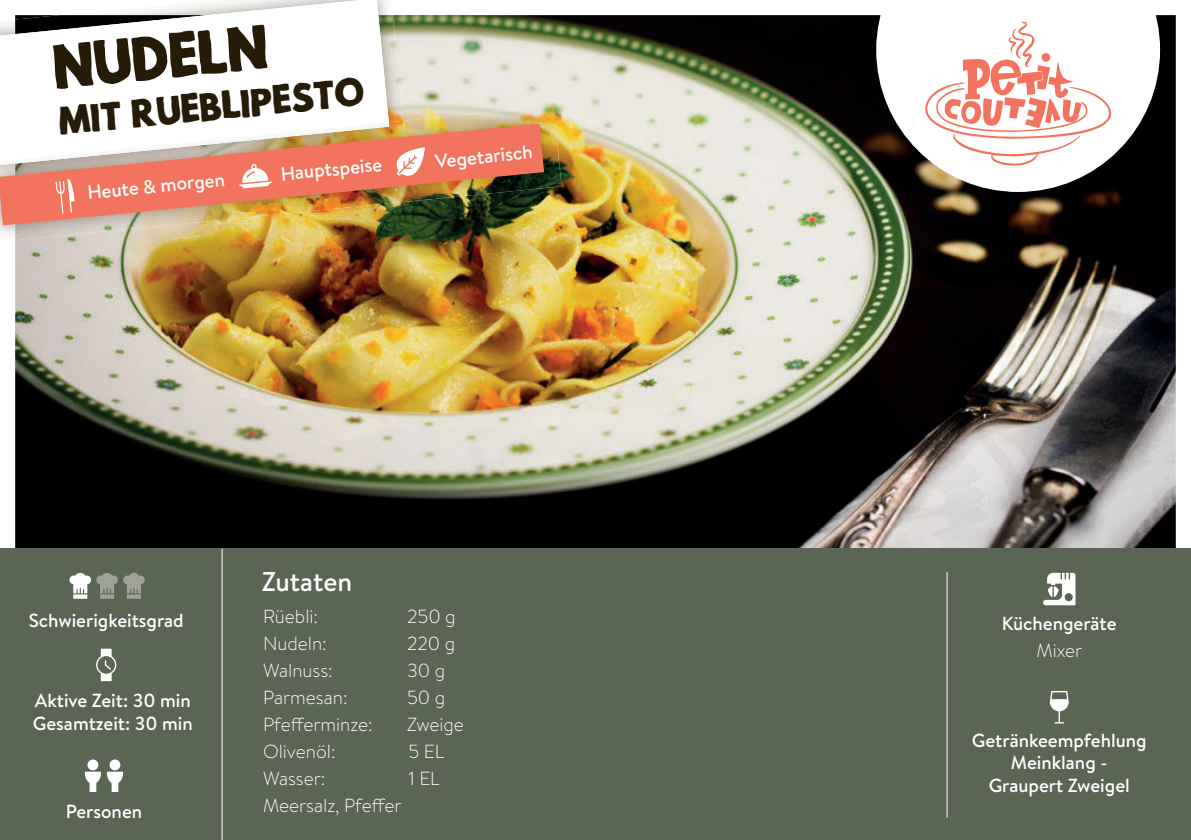
<style>
.page{position:relative;width:1191px;height:840px;background:#fff}
.page>*{position:absolute;margin:0;border:0;box-sizing:border-box;transform-origin:0 0}
.t1{font:60px "Mild Life";color:#251b07}
.t2{font:38.4px "Mild Life";color:#251b07}
.t3{font:500 27px "Brandon Text";color:#fff}
.t4{font:500 19.2px "Brandon Text";color:#fff}
.t5{font:500 19px/22.8px "Brandon Text";color:#fff;text-align:center}
.t6{font:300 19px "Brandon Text";color:#fff}
</style>
<div class="page">
<img style="left:15px;top:15px;width:1160px;height:533px">
<svg style="left:876px;top:15px;width:284px;height:177px"></svg>
<svg style="left:925px;top:21px;width:186px;height:144px"></svg>
<div style="left:0;top:548px;width:1191px;height:291px;background:#5a6554"></div>
<svg style="left:1049px;top:691px;width:19px;height:32px"></svg>
<svg style="left:69px;top:572px;width:76px;height:26px"></svg>
<svg style="left:96px;top:648px;width:20px;height:32px"></svg>
<svg style="left:1043px;top:572px;width:32px;height:33px"></svg>
<div style="left:87px;top:759px;width:11px;height:10px;background:#fff;border-radius:50%"></div>
<svg style="left:85px;top:771px;width:16px;height:20px"></svg>
<div style="left:110px;top:759px;width:10px;height:10px;background:#fff;border-radius:50%"></div>
<svg style="left:107px;top:771px;width:16px;height:20px"></svg>
<hr style="left:222px;top:548px;width:1px;height:291px;background:#fff">
<hr style="left:946px;top:571px;width:1px;height:246px;background:#fff">
<img style="left:389px;top:15px;width:14px;height:91px">
<svg style="left:0;top:0;width:389px;height:106px"></svg>
<img style="left:0;top:225px;width:15px;height:10px">
<img style="left:15px;top:106px;width:546px;height:134px">
<img style="left:15px;top:122px;width:374px;height:1px">
<img style="left:0;top:123px;width:544px;height:102px">
<svg style="left:239px;top:164px;width:33px;height:24px"></svg>
<svg style="left:56px;top:178px;width:18px;height:35px"></svg>
<svg style="left:396px;top:147px;width:29px;height:29px"></svg>
<h1 class="t1" style="left:50px;top:40px;width:217px;rotate:-6deg">Nudeln</h1>
<h2 class="t2" style="left:56px;top:104px;width:309px;rotate:-6deg">Mit rueblipesto</h2>
<p class="t4" style="left:279px;top:161px;width:103px;rotate:-6deg">Hauptspeise</p>
<p class="t4" style="left:86px;top:180px;width:140px;rotate:-6deg">Heute &amp; morgen</p>
<p class="t4" style="left:434px;top:148px;width:99px;rotate:-6deg">Vegetarisch</p>
<h3 class="t3" style="left:262px;top:563px;width:92px">Zutaten</h3>
<p class="t5" style="left:29px;top:608px;width:157px">Schwierigkeitsgrad</p>
<p class="t6" style="left:263px;top:603px;width:57px">Rüebli:</p>
<p class="t6" style="left:407px;top:603px;width:50px">250 g</p>
<p class="t6" style="left:263px;top:630px;width:65px">Nudeln:</p>
<p class="t6" style="left:407px;top:630px;width:50px">220 g</p>
<p class="t6" style="left:263px;top:657px;width:71px">Walnuss:</p>
<p class="t6" style="left:407px;top:657px;width:40px">30 g</p>
<p class="t6" style="left:263px;top:684px;width:86px">Parmesan:</p>
<p class="t6" style="left:407px;top:684px;width:40px">50 g</p>
<p class="t6" style="left:263px;top:711px;width:111px">Pfefferminze:</p>
<p class="t6" style="left:407px;top:711px;width:58px">Zweige</p>
<p class="t6" style="left:263px;top:738px;width:74px">Olivenöl:</p>
<p class="t6" style="left:408px;top:738px;width:37px">5 EL</p>
<p class="t6" style="left:263px;top:765px;width:64px">Wasser:</p>
<p class="t6" style="left:408px;top:765px;width:33px">1 EL</p>
<p class="t6" style="left:263px;top:792px;width:140px">Meersalz, Pfeffer</p>
<p class="t5" style="left:33px;top:688px;width:161px;text-align:left">Aktive Zeit: 30 min<br>Gesamtzeit: 30 min</p>
<p class="t5" style="left:66px;top:798px;width:78px">Personen</p>
<p class="t5" style="left:1002px;top:611px;width:116px">Küchengeräte</p>
<p class="t6" style="left:1036px;top:637px;width:47px">Mixer</p>
<p class="t5" style="left:971px;top:727px;width:176px">Getränkeempfehlung<br>Meinklang -<br>Graupert Zweigel</p>
</div>
